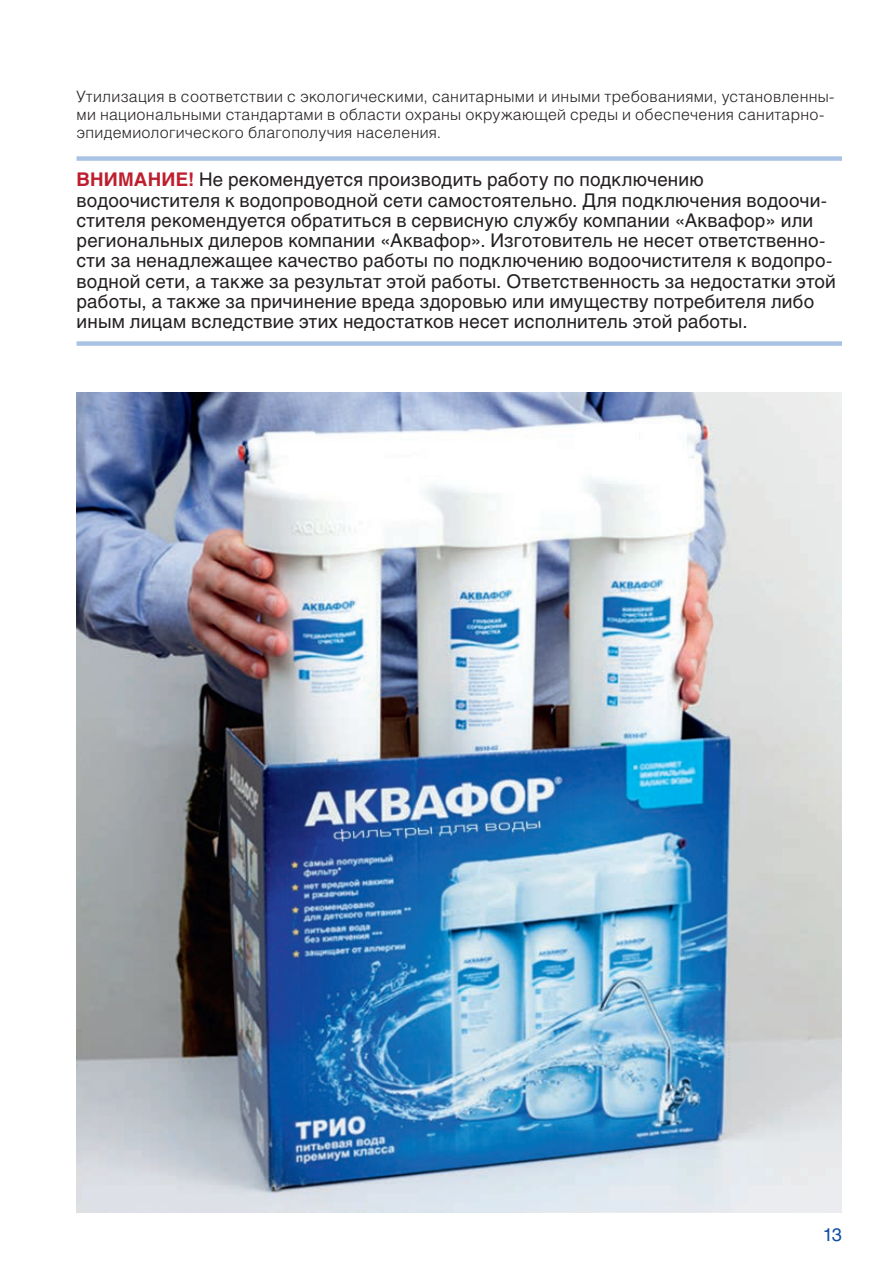
<style>
.page{position:relative;width:893px;height:1276px;background:#fff}
.page>*{position:absolute;margin:0;border:0;box-sizing:border-box;transform-origin:0 0}
.Podzagolovok{font:18.68px/20.2px "Helios C";letter-spacing:.01em;color:#231f20}
.t1{font:18px "Helios C";color:#0d4da1}
.Body_text2{font:300 15.75px/18px "Helios";letter-spacing:.02em;color:#231f20}
.s1{font-weight:700;color:#be1f2e}
</style>
<div class="page">
<div style="left:77px;top:156px;width:765px;height:5px;background:#aac3e4"></div>
<div style="left:77px;top:341px;width:765px;height:5px;background:#aac3e4"></div>
<img style="left:77px;top:392px;width:765px;height:820px">
<p class="Body_text2" style="left:77px;top:87px;width:759px">Утилизация в соответствии с экологическими, санитарными и иными требованиями, установленны&shy;ми национальными стандартами в области охраны окружающей среды и обеспечения санитарно&shy;эпидемиологического благополучия населения.</p>
<p class="Podzagolovok" style="left:77px;top:169px;width:761px"><span class="s1">ВНИМАНИЕ!</span> Не рекомендуется производить работу по подключению водоочистителя к водопроводной сети самостоятельно. Для подключения водоочи&shy;стителя рекомендуется обратиться в сервисную службу компании «Аквафор» или региональных дилеров компании «Аквафор». Изготовитель не несет ответственно&shy;сти за ненадлежащее качество работы по подключению водоочистителя к водопро&shy;водной сети, а также за результат этой работы. Ответственность за недостатки этой работы, а также за причинение вреда здоровью или имуществу потребителя либо иным лицам вследствие этих недостатков несет исполнитель этой работы.</p>
<p class="t1" style="left:823px;top:1223px;width:20px">13</p>
</div>
